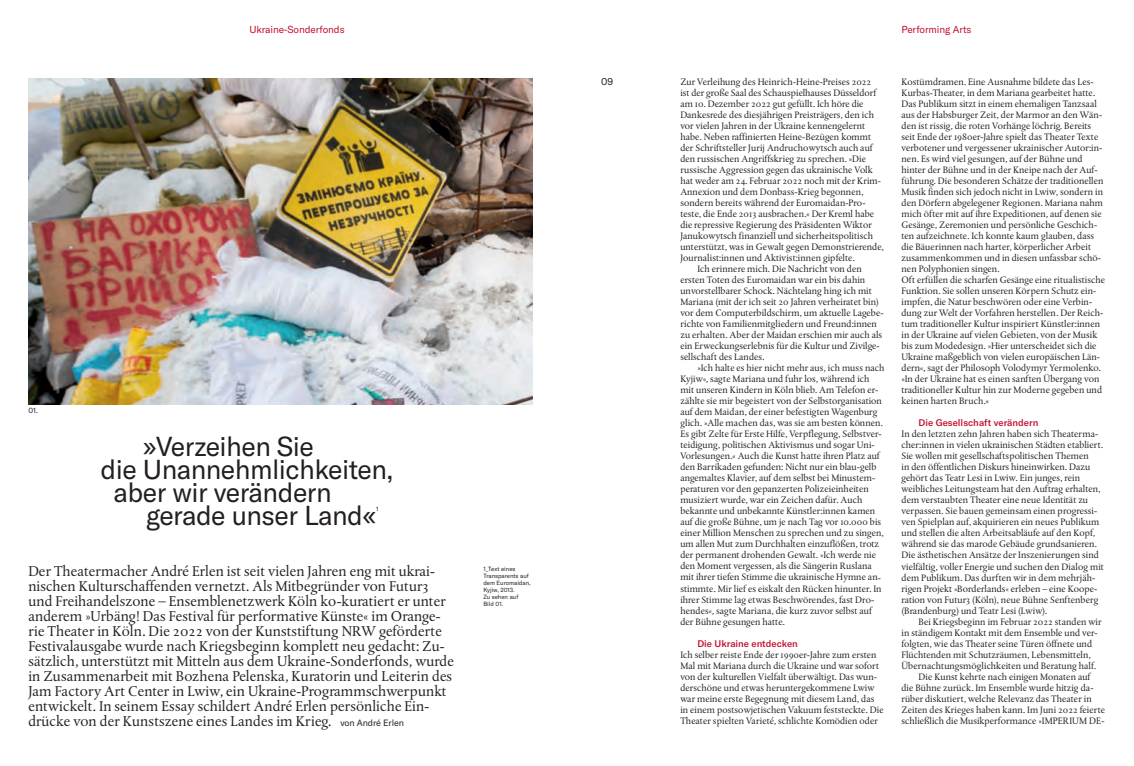
<style>
.page{position:relative;width:1134px;height:766px;background:#fff}
.page>*{position:absolute;margin:0;border:0;box-sizing:border-box;transform-origin:0 0}
.t1{font:27px "GT America";letter-spacing:-.02em;color:#231f20}
.t2{font:15px/15px "DTL Albertina ST";color:#231f20}
.t3{font:10px "GT America";letter-spacing:-.01em;color:#c3102e}
.t4{font:10px "GT America";color:#231f20}
.t5{font:9.8px/11px "DTL Albertina ST";color:#231f20}
.t6{font:500 9.5px "GT America";color:#c3102e}
.t7{font:7.5px "GT America";color:#231f20}
.t8{font:6px/7px "GT America";color:#231f20}
.s1{font-family:"GT America";font-size:9px}
</style>
<div class="page">
<img style="left:28px;top:78px;width:505px;height:326px">
<p class="t3" style="left:249px;top:23px;width:97px">Ukraine-Sonderfonds</p>
<p class="t3" style="left:901px;top:23px;width:71px">Performing Arts</p>
<p class="t7" style="left:28px;top:405px;width:11px">01.</p>
<h1 class="t1" style="left:143px;top:430px;width:172px">»Verzeihen Sie</h1>
<h1 class="t1" style="left:101px;top:453px;width:294px">die Unannehmlichkeiten,</h1>
<h1 class="t1" style="left:114px;top:476px;width:220px">aber wir verändern</h1>
<h1 class="t1" style="left:146px;top:499px;width:232px">gerade unser Land«</h1>
<p class="t8" style="left:376px;top:505px;width:4px">1</p>
<p class="t2" style="left:28px;top:563px;width:427px">Der Theatermacher André Erlen ist seit vielen Jahren eng mit ukrai&shy;nischen Kulturschaffenden vernetzt. Als Mitbegründer von Futur3 und Freihandelszone – Ensemblenetzwerk Köln ko-kuratiert er unter anderem »Urbäng! Das Festival für performative Künste« im Orange&shy;rie Theater in Köln. Die 2022 von der Kunststiftung NRW geförderte Festivalausgabe wurde nach Kriegsbeginn komplett neu gedacht: Zu&shy;sätzlich, unterstützt mit Mitteln aus dem Ukraine-Sonderfonds, wurde in Zusammenarbeit mit Bozhena Pelenska, Kuratorin und Leiterin des Jam Factory Art Center in Lwiw, ein Ukraine-Programmschwerpunkt entwickelt. In seinem Essay schildert André Erlen persönliche Ein&shy;drücke von der Kunstszene eines Landes im Krieg. <span class="s1">von André Erlen</span></p>
<p class="t8" style="left:483px;top:565px;width:49px">1_Text eines<br>Transparents auf dem Euromaidan,<br>Kyjiw, 2013.<br>Zu sehen auf<br>Bild 01.</p>
<p class="t4" style="left:601px;top:76px;width:14px">09</p>
<p class="t5" style="left:680px;top:76px;width:192px">Zur Verleihung des Heinrich-Heine-Preises 2022</p>
<p class="t5" style="left:680px;top:87px;width:197px">ist der große Saal des Schauspielhauses Düsseldorf</p>
<p class="t5" style="left:680px;top:98px;width:185px">am 10. Dezember 2022 gut gefüllt. Ich höre die</p>
<p class="t5" style="left:680px;top:109px;width:195px">Dankesrede des diesjährigen Preisträgers, den ich</p>
<p class="t5" style="left:680px;top:120px;width:186px">vor vielen Jahren in der Ukraine kennengelernt</p>
<p class="t5" style="left:680px;top:131px;width:192px">habe. Neben raffinierten Heine-Bezügen kommt</p>
<p class="t5" style="left:680px;top:142px;width:194px">der Schriftsteller Jurij Andruchowytsch auch auf</p>
<p class="t5" style="left:680px;top:153px;width:187px">den russischen Angriffskrieg zu sprechen. »Die</p>
<p class="t5" style="left:680px;top:164px;width:194px">russische Aggression gegen das ukrainische Volk</p>
<p class="t5" style="left:680px;top:175px;width:202px">hat weder am 24. Februar 2022 noch mit der Krim-</p>
<p class="t5" style="left:680px;top:186px;width:185px">Annexion und dem Donbass-Krieg begonnen,</p>
<p class="t5" style="left:680px;top:197px;width:187px">sondern bereits während der Euromaidan-Pro-</p>
<p class="t5" style="left:680px;top:208px;width:195px">teste, die Ende 2013 ausbrachen.« Der Kreml habe</p>
<p class="t5" style="left:680px;top:219px;width:193px">die repressive Regierung des Präsidenten Wiktor</p>
<p class="t5" style="left:680px;top:230px;width:194px">Janukowytsch finanziell und sicherheitspolitisch</p>
<p class="t5" style="left:680px;top:241px;width:205px">unterstützt, was in Gewalt gegen Demonstrierende,</p>
<p class="t5" style="left:680px;top:252px;width:176px">Journalist:innen und Aktivist:innen gipfelte.</p>
<p class="t5" style="left:697px;top:263px;width:166px">Ich erinnere mich. Die Nachricht von den</p>
<p class="t5" style="left:680px;top:274px;width:186px">ersten Toten des Euromaidan war ein bis dahin</p>
<p class="t5" style="left:680px;top:285px;width:193px">unvorstellbarer Schock. Nächtelang hing ich mit</p>
<p class="t5" style="left:680px;top:296px;width:200px">Mariana (mit der ich seit 20 Jahren verheiratet bin)</p>
<p class="t5" style="left:680px;top:307px;width:205px">vor dem Computerbildschirm, um aktuelle Lagebe-</p>
<p class="t5" style="left:680px;top:318px;width:198px">richte von Familienmitgliedern und Freund:innen</p>
<p class="t5" style="left:680px;top:329px;width:203px">zu erhalten. Aber der Maidan erschien mir auch als</p>
<p class="t5" style="left:680px;top:340px;width:201px">ein Erweckungserlebnis für die Kultur und Zivilge-</p>
<p class="t5" style="left:680px;top:351px;width:86px">sellschaft des Landes.</p>
<p class="t5" style="left:697px;top:362px;width:189px">»Ich halte es hier nicht mehr aus, ich muss nach</p>
<p class="t5" style="left:680px;top:373px;width:191px">Kyjiw«, sagte Mariana und fuhr los, während ich</p>
<p class="t5" style="left:680px;top:384px;width:199px">mit unseren Kindern in Köln blieb. Am Telefon er-</p>
<p class="t5" style="left:680px;top:395px;width:203px">zählte sie mir begeistert von der Selbstorganisation</p>
<p class="t5" style="left:680px;top:406px;width:199px">auf dem Maidan, der einer befestigten Wagenburg</p>
<p class="t5" style="left:680px;top:417px;width:204px">glich. »Alle machen das, was sie am besten können.</p>
<p class="t5" style="left:680px;top:428px;width:203px">Es gibt Zelte für Erste Hilfe, Verpflegung, Selbstver-</p>
<p class="t5" style="left:680px;top:439px;width:196px">teidigung, politischen Aktivismus und sogar Uni-</p>
<p class="t5" style="left:680px;top:450px;width:201px">Vorlesungen.« Auch die Kunst hatte ihren Platz auf</p>
<p class="t5" style="left:680px;top:461px;width:198px">den Barrikaden gefunden: Nicht nur ein blau-gelb</p>
<p class="t5" style="left:680px;top:472px;width:196px">angemaltes Klavier, auf dem selbst bei Minustem-</p>
<p class="t5" style="left:680px;top:483px;width:190px">peraturen vor den gepanzerten Polizeieinheiten</p>
<p class="t5" style="left:680px;top:494px;width:183px">musiziert wurde, war ein Zeichen dafür. Auch</p>
<p class="t5" style="left:680px;top:505px;width:196px">bekannte und unbekannte Künstler:innen kamen</p>
<p class="t5" style="left:680px;top:516px;width:202px">auf die große Bühne, um je nach Tag vor 10.000 bis</p>
<p class="t5" style="left:680px;top:527px;width:205px">einer Million Menschen zu sprechen und zu singen,</p>
<p class="t5" style="left:680px;top:538px;width:200px">um allen Mut zum Durchhalten einzuflößen, trotz</p>
<p class="t5" style="left:680px;top:549px;width:197px">der permanent drohenden Gewalt. »Ich werde nie</p>
<p class="t5" style="left:680px;top:560px;width:193px">den Moment vergessen, als die Sängerin Ruslana</p>
<p class="t5" style="left:680px;top:571px;width:202px">mit ihrer tiefen Stimme die ukrainische Hymne an-</p>
<p class="t5" style="left:680px;top:582px;width:203px">stimmte. Mir lief es eiskalt den Rücken hinunter. In</p>
<p class="t5" style="left:680px;top:593px;width:196px">ihrer Stimme lag etwas Beschwörendes, fast Dro-</p>
<p class="t5" style="left:680px;top:604px;width:193px">hendes«, sagte Mariana, die kurz zuvor selbst auf</p>
<p class="t5" style="left:680px;top:615px;width:106px">der Bühne gesungen hatte.</p>
<p class="t6" style="left:697px;top:637px;width:102px">Die Ukraine entdecken</p>
<p class="t5" style="left:680px;top:648px;width:205px">Ich selber reiste Ende der 1990er-Jahre zum ersten Mal mit Mariana durch die Ukraine und war sofort von der kulturellen Vielfalt überwältigt. Das wun&shy;derschöne und etwas heruntergekommene Lwiw war meine erste Begegnung mit diesem Land, das in einem postsowjetischen Vakuum feststeckte. Die Theater spielten Varieté, schlichte Komödien oder</p>
<p class="t5" style="left:901px;top:76px;width:205px">Kostümdramen. Eine Ausnahme bildete das Les-Kurbas-Theater, in dem Mariana gearbeitet hatte.<br>Das Publikum sitzt in einem ehemaligen Tanzsaal aus der Habsburger Zeit, der Marmor an den Wän&shy;den ist rissig, die roten Vorhänge löchrig. Bereits seit Ende der 1980er-Jahre spielt das Theater Texte verbotener und vergessener ukrainischer Autor:in&shy;nen. Es wird viel gesungen, auf der Bühne und hinter der Bühne und in der Kneipe nach der Auf&shy;führung. Die besonderen Schätze der traditionellen Musik finden sich jedoch nicht in Lwiw, sondern in den Dörfern abgelegener Regionen. Mariana nahm mich öfter mit auf ihre Expeditionen, auf denen sie Gesänge, Zeremonien und persönliche Geschich&shy;ten aufzeichnete. Ich konnte kaum glauben, dass die Bäuerinnen nach harter, körperlicher Arbeit zusammenkommen und in diesen unfassbar schö&shy;nen Polyphonien singen.<br>Oft erfüllen die scharfen Gesänge eine ritualistische Funktion. Sie sollen unseren Körpern Schutz ein&shy;impfen, die Natur beschwören oder eine Verbin&shy;dung zur Welt der Vorfahren herstellen. Der Reich&shy;tum traditioneller Kultur inspiriert Künstler:innen in der Ukraine auf vielen Gebieten, von der Musik bis zum Modedesign. »Hier unterscheidet sich die Ukraine maßgeblich von vielen europäischen Län&shy;dern«, sagt der Philosoph Volodymyr Yermolenko. »In der Ukraine hat es einen sanften Übergang von traditioneller Kultur hin zur Moderne gegeben und keinen harten Bruch.«</p>
<p class="t6" style="left:918px;top:417px;width:121px">Die Gesellschaft verändern</p>
<p class="t5" style="left:901px;top:428px;width:204px">In den letzten zehn Jahren haben sich Theaterma&shy;cher:innen in vielen ukrainischen Städten etabliert.<br>Sie wollen mit gesellschaftspolitischen Themen<br>in den öffentlichen Diskurs hineinwirken. Dazu gehört das Teatr Lesi in Lwiw. Ein junges, rein weibliches Leitungsteam hat den Auftrag erhalten, dem verstaubten Theater eine neue Identität zu verpassen. Sie bauen gemeinsam einen progressi&shy;ven Spielplan auf, akquirieren ein neues Publikum und stellen die alten Arbeitsabläufe auf den Kopf, während sie das marode Gebäude grundsanieren.<br>Die ästhetischen Ansätze der Inszenierungen sind vielfältig, voller Energie und suchen den Dialog mit dem Publikum. Das durften wir in dem mehrjäh&shy;rigen Projekt »Borderlands« erleben – eine Koope&shy;ration von Futur3 (Köln), neue Bühne Senftenberg (Brandenburg) und Teatr Lesi (Lwiw).</p>
<p class="t5" style="left:918px;top:615px;width:185px">Bei Kriegsbeginn im Februar 2022 standen wir</p>
<p class="t5" style="left:901px;top:626px;width:198px">in ständigem Kontakt mit dem Ensemble und ver-</p>
<p class="t5" style="left:901px;top:637px;width:192px">folgten, wie das Theater seine Türen öffnete und</p>
<p class="t5" style="left:901px;top:648px;width:191px">Flüchtenden mit Schutzräumen, Lebensmitteln,</p>
<p class="t5" style="left:901px;top:659px;width:196px">Übernachtungsmöglichkeiten und Beratung half.</p>
<p class="t5" style="left:918px;top:670px;width:173px">Die Kunst kehrte nach einigen Monaten auf</p>
<p class="t5" style="left:901px;top:681px;width:193px">die Bühne zurück. Im Ensemble wurde hitzig da-</p>
<p class="t5" style="left:901px;top:692px;width:192px">rüber diskutiert, welche Relevanz das Theater in</p>
<p class="t5" style="left:901px;top:703px;width:205px">Zeiten des Krieges haben kann. Im Juni 2022 feierte</p>
<p class="t5" style="left:901px;top:714px;width:204px">schließlich die Musikperformance »IMPERIUM DE-</p>
</div>
